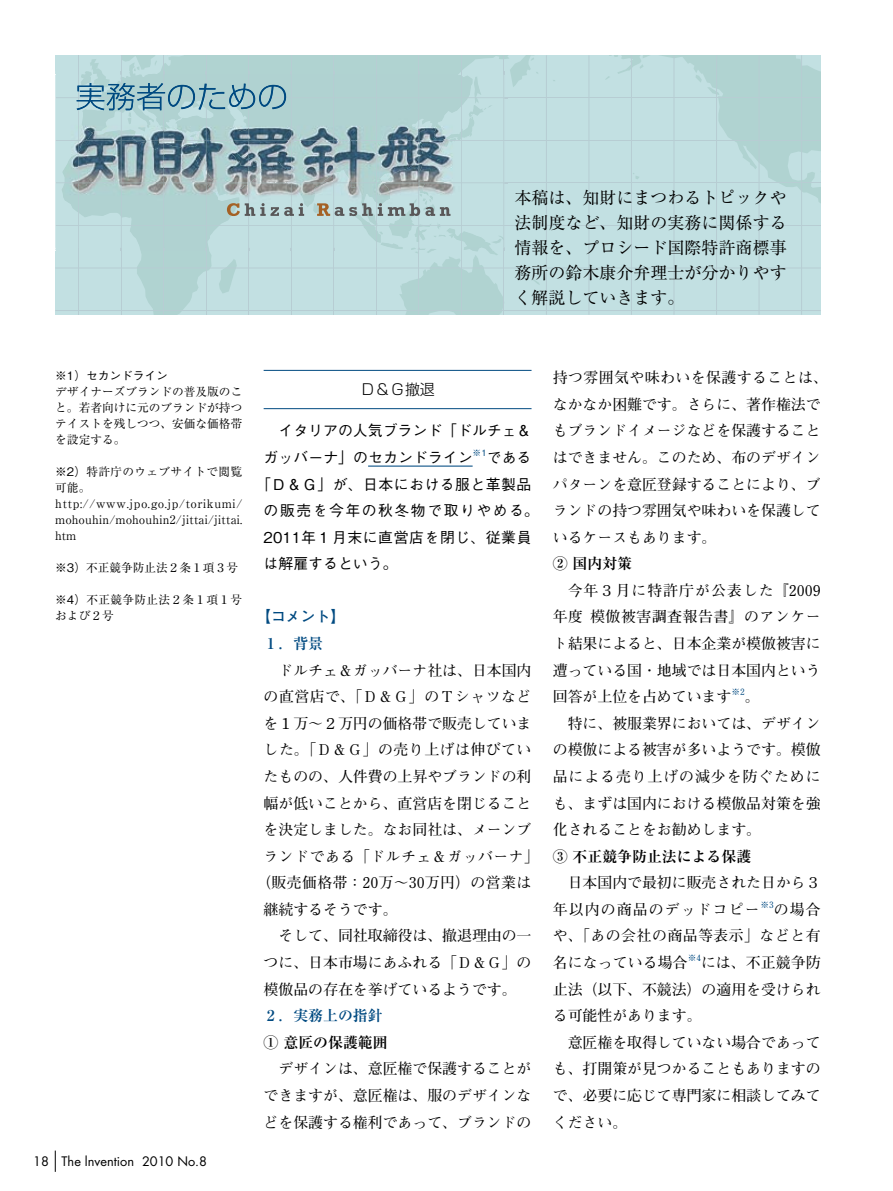
<style>
.page{position:relative;width:893px;height:1191px;background:#fff}
.page>*{position:absolute;margin:0;border:0;box-sizing:border-box;transform-origin:0 0}
.t1{font:16.95px/25px "Ryumin Pro";color:#000;text-align:justify}
.t2{font:700 14.85px/26.5px "Futo Min A101 Pro";color:#000;text-align:justify}
.t3{font:500 14.85px/26.5px "Gothic BBB Pro";color:#000}
.t4{font:500 14.85px "Gothic BBB Pro";letter-spacing:.02em;color:#000}
.t5{font:700 14.85px "Futo Min A101 Pro";letter-spacing:.03em;color:#000}
.t6{font:700 14.85px "Futo Min A101 Pro";letter-spacing:.035em;color:#000}
.t7{font:700 14.85px "Ryumin Pro";color:#000}
.t8{font:700 14.85px "Futo Min A101 Pro";letter-spacing:.06em;color:#000}
.t9{font:500 14.85px "Gothic BBB Pro";letter-spacing:.1em;color:#000}
.t10{font:700 14.85px "Ryumin Pro";color:#004a81}
.t11{font:700 14.85px "Futo Go B101 Pro";color:#004a81}
.t12{font:300 14.85px "Shin Go Pro";color:#000}
.t13{font:12.75px "Futura";color:#000}
.t14{font:11.7px/15.9px "Ryumin Pro";letter-spacing:.025em;color:#000}
.t15{font:11.7px "Ryumin Pro";color:#000}
.t16{font:500 11.7px "Gothic BBB Pro";color:#000}
.t17{font:700 8.7px "Futo Min A101 Pro";color:#004a81}
.t18{font:500 8.7px "Gothic BBB Pro";color:#004a81}
.s1{font-family:"Gothic BBB Pro";font-weight:500}
</style>
<div class="page">
<svg style="left:55px;top:1150px;width:1px;height:21px"></svg>
<svg style="left:606px;top:55px;width:215px;height:260px;background:#beddde"></svg>
<svg style="left:633px;top:173px;width:7px;height:6px"></svg>
<svg style="left:62px;top:55px;width:536px;height:260px;background:#beddde"></svg>
<hr style="left:55px;top:97px;width:766px;height:1px;background:#b7cdd3">
<hr style="left:55px;top:140px;width:766px;height:1px;background:#b7cdd3">
<hr style="left:55px;top:183px;width:766px;height:1px;background:#b7cdd3">
<hr style="left:55px;top:225px;width:766px;height:1px;background:#b7cdd3">
<hr style="left:55px;top:268px;width:766px;height:1px;background:#b7cdd3">
<hr style="left:55px;top:310px;width:766px;height:1px;background:#b7cdd3">
<hr style="left:78px;top:55px;width:1px;height:260px;background:#b7cdd3">
<hr style="left:121px;top:55px;width:1px;height:260px;background:#b7cdd3">
<hr style="left:163px;top:55px;width:1px;height:260px;background:#b7cdd3">
<hr style="left:206px;top:55px;width:1px;height:260px;background:#b7cdd3">
<hr style="left:248px;top:55px;width:1px;height:260px;background:#b7cdd3">
<hr style="left:291px;top:55px;width:1px;height:260px;background:#b7cdd3">
<hr style="left:333px;top:55px;width:1px;height:260px;background:#b7cdd3">
<hr style="left:376px;top:55px;width:1px;height:260px;background:#b7cdd3">
<hr style="left:419px;top:55px;width:1px;height:260px;background:#b7cdd3">
<hr style="left:461px;top:55px;width:1px;height:260px;background:#b7cdd3">
<hr style="left:504px;top:55px;width:1px;height:260px;background:#b7cdd3">
<hr style="left:546px;top:55px;width:1px;height:260px;background:#b7cdd3">
<hr style="left:589px;top:55px;width:1px;height:260px;background:#b7cdd3">
<hr style="left:631px;top:55px;width:1px;height:260px;background:#b7cdd3">
<hr style="left:674px;top:55px;width:1px;height:260px;background:#b7cdd3">
<hr style="left:716px;top:55px;width:1px;height:260px;background:#b7cdd3">
<hr style="left:759px;top:55px;width:1px;height:260px;background:#b7cdd3">
<hr style="left:801px;top:55px;width:1px;height:260px;background:#b7cdd3">
<img style="left:140px;top:249px;width:69px;height:1px">
<img style="left:292px;top:71px;width:151px;height:1px">
<img style="left:55px;top:72px;width:449px;height:176px">
<svg style="left:443px;top:71px;width:49px;height:76px;background:#badadb"></svg>
<img style="left:62px;top:98px;width:361px;height:150px">
<img style="left:55px;top:97px;width:449px;height:1px">
<img style="left:55px;top:140px;width:449px;height:1px">
<img style="left:55px;top:183px;width:258px;height:1px">
<img style="left:55px;top:225px;width:258px;height:1px">
<img style="left:78px;top:137px;width:1px;height:111px">
<img style="left:121px;top:137px;width:1px;height:111px">
<img style="left:163px;top:137px;width:1px;height:111px">
<img style="left:206px;top:137px;width:1px;height:111px">
<img style="left:248px;top:137px;width:1px;height:111px">
<img style="left:291px;top:137px;width:1px;height:111px">
<img style="left:333px;top:75px;width:1px;height:84px">
<img style="left:376px;top:75px;width:1px;height:84px">
<img style="left:419px;top:75px;width:1px;height:84px">
<img style="left:461px;top:75px;width:1px;height:84px">
<img style="left:504px;top:75px;width:1px;height:84px">
<svg style="left:77px;top:59px;width:215px;height:78px;background:#a1c4c9"></svg>
<img style="left:259px;top:85px;width:27px;height:24px">
<svg style="left:227px;top:203px;width:77px;height:13px"></svg>
<svg style="left:313px;top:159px;width:194px;height:156px;background:#b5d1d3"></svg>
<hr style="left:368px;top:465px;width:105px;height:1px;background:#004a81">
<hr style="left:264px;top:370px;width:267px;height:1px;background:#004a81">
<hr style="left:264px;top:408px;width:267px;height:1px;background:#004a81">
<p class="t1" style="left:514px;top:184px;width:274px">本稿は、知財にまつわるトピックや法制度など、知財の実務に関係する情報を、プロシード国際特許商標事務所の鈴木康介弁理士が分かりやすく解説していきます。</p>
<p class="t16" style="left:55px;top:366px;width:114px">※1）セカンドライン</p>
<p class="t14" style="left:55px;top:383px;width:189px;text-align:justify">デザイナーズブランドの普及版のこと。若者向けに元のブランドが持つテイストを残しつつ、安価な価格帯を設定する。</p>
<p class="t14" style="left:55px;top:463px;width:189px"><span class="s1">※2）</span>特許庁のウェブサイトで閲覧可能。http://www.jpo.go.jp/torikumi/ mohouhin/mohouhin2/jittai/jittai. htm</p>
<p class="t15" style="left:55px;top:558px;width:184px"><span class="s1">※3）</span>不正競争防止法２条１項３号</p>
<p class="t14" style="left:55px;top:590px;width:189px"><span class="s1">※4）</span>不正競争防止法２条１項１号および２号</p>
<p class="t13" style="left:33px;top:1152px;width:175px">18 The lnvention 2010 No.8</p>
<p class="t12" style="left:360px;top:377px;width:76px">Ｄ＆Ｇ撤退</p>
<p class="t3" style="left:264px;top:415px;width:269px;text-indent:15px">イタリアの人気ブランド「ドルチェ＆ガッバーナ」のセカンドライン</p>
<p class="t18" style="left:473px;top:445px;width:16px">※1</p>
<p class="t4" style="left:487px;top:445px;width:46px">である</p>
<p class="t4" style="left:256px;top:472px;width:277px">「Ｄ＆Ｇ」が、日本における服と革製品</p>
<p class="t9" style="left:264px;top:498px;width:277px">の販売を今年の秋冬物で取りやめる。</p>
<p class="t4" style="left:264px;top:525px;width:269px">2011年１月末に直営店を閉じ、従業員</p>
<p class="t3" style="left:264px;top:548px;width:135px">は解雇するという。</p>
<p class="t11" style="left:256px;top:605px;width:91px">【コメント】</p>
<p class="t10" style="left:264px;top:631px;width:61px">１．背景</p>
<p class="t2" style="left:279px;top:655px;width:254px">ドルチェ＆ガッバーナ社は、日本国内</p>
<p class="t6" style="left:264px;top:685px;width:269px">の直営店で、「Ｄ＆Ｇ」のＴシャツなど</p>
<p class="t2" style="left:264px;top:708px;width:269px">を１万～２万円の価格帯で販売していま</p>
<p class="t6" style="left:264px;top:738px;width:269px">した。「Ｄ＆Ｇ」の売り上げは伸びてい</p>
<p class="t2" style="left:264px;top:761px;width:269px">たものの、人件費の上昇やブランドの利</p>
<p class="t2" style="left:264px;top:788px;width:269px">幅が低いことから、直営店を閉じること</p>
<p class="t2" style="left:264px;top:814px;width:269px">を決定しました。なお同社は、メーンブ</p>
<p class="t5" style="left:264px;top:844px;width:277px">ランドである「ドルチェ＆ガッバーナ」</p>
<p class="t5" style="left:256px;top:871px;width:277px">（販売価格帯：20万～30万円）の営業は</p>
<p class="t2" style="left:264px;top:894px;width:135px">継続するそうです。</p>
<p class="t2" style="left:279px;top:920px;width:254px">そして、同社取締役は、撤退理由の一</p>
<p class="t2" style="left:264px;top:947px;width:269px">つに、日本市場にあふれる「Ｄ＆Ｇ」の</p>
<p class="t2" style="left:264px;top:974px;width:254px">模倣品の存在を挙げているようです。</p>
<p class="t10" style="left:264px;top:1003px;width:121px">２．実務上の指針</p>
<p class="t7" style="left:264px;top:1030px;width:126px">① 意匠の保護範囲</p>
<p class="t2" style="left:264px;top:1053px;width:269px;text-indent:15px">デザインは、意匠権で保護することができますが、意匠権は、服のデザインなどを保護する権利であって、ブランドの</p>
<p class="t2" style="left:553px;top:362px;width:277px;text-align:left">持つ雰囲気や味わいを保護することは、なかなか困難です。さらに、著作権法でもブランドイメージなどを保護することはできません。このため、布のデザインパターンを意匠登録することにより、ブランドの持つ雰囲気や味わいを保護しているケースもあります。</p>
<p class="t7" style="left:553px;top:552px;width:81px">② 国内対策</p>
<p class="t2" style="left:553px;top:575px;width:269px;text-indent:15px">今年３月に特許庁が公表した『2009年度 模倣被害調査報告書』のアンケート結果によると、日本企業が模倣被害に遭っている国・地域では日本国内という回答が上位を占めています</p>
<p class="t17" style="left:731px;top:685px;width:15px">※2</p>
<p class="t2" style="left:745px;top:681px;width:16px">。</p>
<p class="t2" style="left:568px;top:708px;width:254px">特に、被服業界においては、デザイン</p>
<p class="t2" style="left:553px;top:734px;width:269px">の模倣による被害が多いようです。模倣</p>
<p class="t8" style="left:553px;top:764px;width:269px">品による売り上げの減少を防ぐために</p>
<p class="t2" style="left:553px;top:788px;width:269px">も、まずは国内における模倣品対策を強</p>
<p class="t2" style="left:553px;top:814px;width:210px">化されることをお勧めします。</p>
<p class="t7" style="left:553px;top:844px;width:200px">③ 不正競争防止法による保護</p>
<p class="t2" style="left:553px;top:867px;width:269px;text-indent:15px">日本国内で最初に販売された日から３年以内の商品のデッドコピー</p>
<p class="t17" style="left:760px;top:897px;width:15px">※3</p>
<p class="t2" style="left:553px;top:894px;width:269px;text-indent:221px">の場合や、「あの会社の商品等表示」などと有名になっている場合</p>
<p class="t17" style="left:688px;top:950px;width:15px">※4</p>
<p class="t2" style="left:553px;top:947px;width:269px;text-indent:148px">には、不正競争防止法（以下、不競法）の適用を受けられる可能性があります。</p>
<p class="t2" style="left:553px;top:1027px;width:269px;text-indent:15px">意匠権を取得していない場合であっても、打開策が見つかることもありますので、必要に応じて専門家に相談してみてください。</p>
</div>
